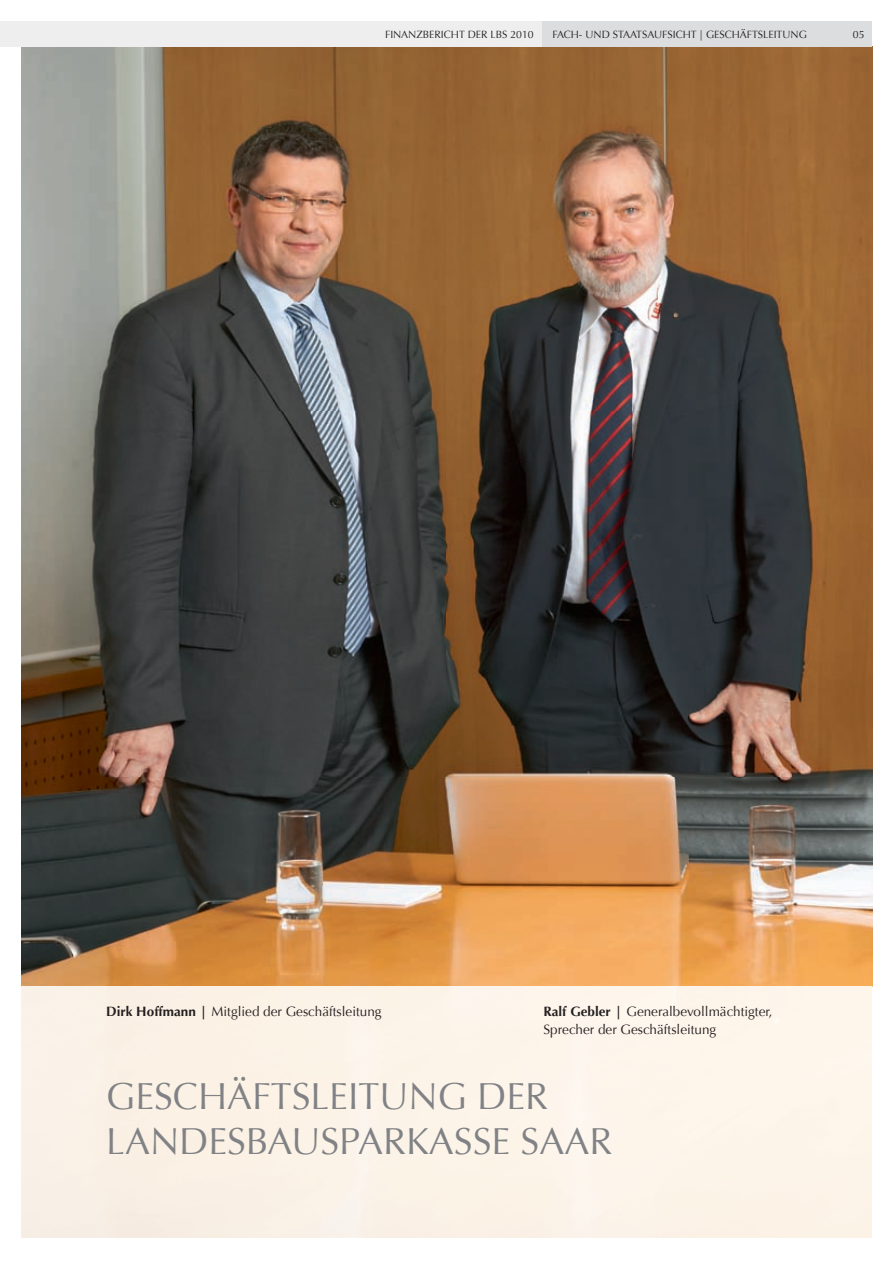
<style>
.page{position:relative;width:893px;height:1263px;background:#fff}
.page>*{position:absolute;margin:0;border:0;box-sizing:border-box;transform-origin:0 0}
.t1{font:37.5px/45px "Optima";color:#808285}
.t2{font:13.5px/18px "Optima";color:#231f20}
.t3{font:10.5px "Optima";color:#231f20}
.s1{font-weight:700}
</style>
<div class="page">
<img style="left:21px;top:47px;width:851px;height:939px">
<div style="left:21px;top:986px;width:852px;height:252px;background:#fcf3e8"></div>
<div style="left:0;top:21px;width:872px;height:26px;background:#eeeeef"></div>
<div style="left:543px;top:21px;width:329px;height:26px;background:#dcdddf"></div>
<p class="t3" style="left:552px;top:28px;width:256px">FACH- UND STAATSAUFSICHT | GESCHÄFTSLEITUNG</p>
<p class="t3" style="left:385px;top:28px;width:150px">FINANZBERICHT DER LBS 2010</p>
<p class="t3" style="left:489px;top:28px;width:150px">FINANZBERICHT DER LBS 2010</p>
<p class="t3" style="left:853px;top:28px;width:13px">05</p>
<p class="t2" style="left:106px;top:1003px;width:277px"><span class="s1">Dirk hoffmann |</span> MITGLIED DER GESCHÄFTSLEITUNG</p>
<p class="t2" style="left:544px;top:1003px;width:231px"><span class="s1">ralf Gebler |</span> GENERALBEVOLLMÄCHTIGTER,<br>SPRECHER DER GESCHÄFTSLEITUNG</p>
<h1 class="t1" style="left:106px;top:1074px;width:507px">GESCHÄFTSLEITUNG DER<br>LANDESBAUSPARKASSE SAAR</h1>
</div>
